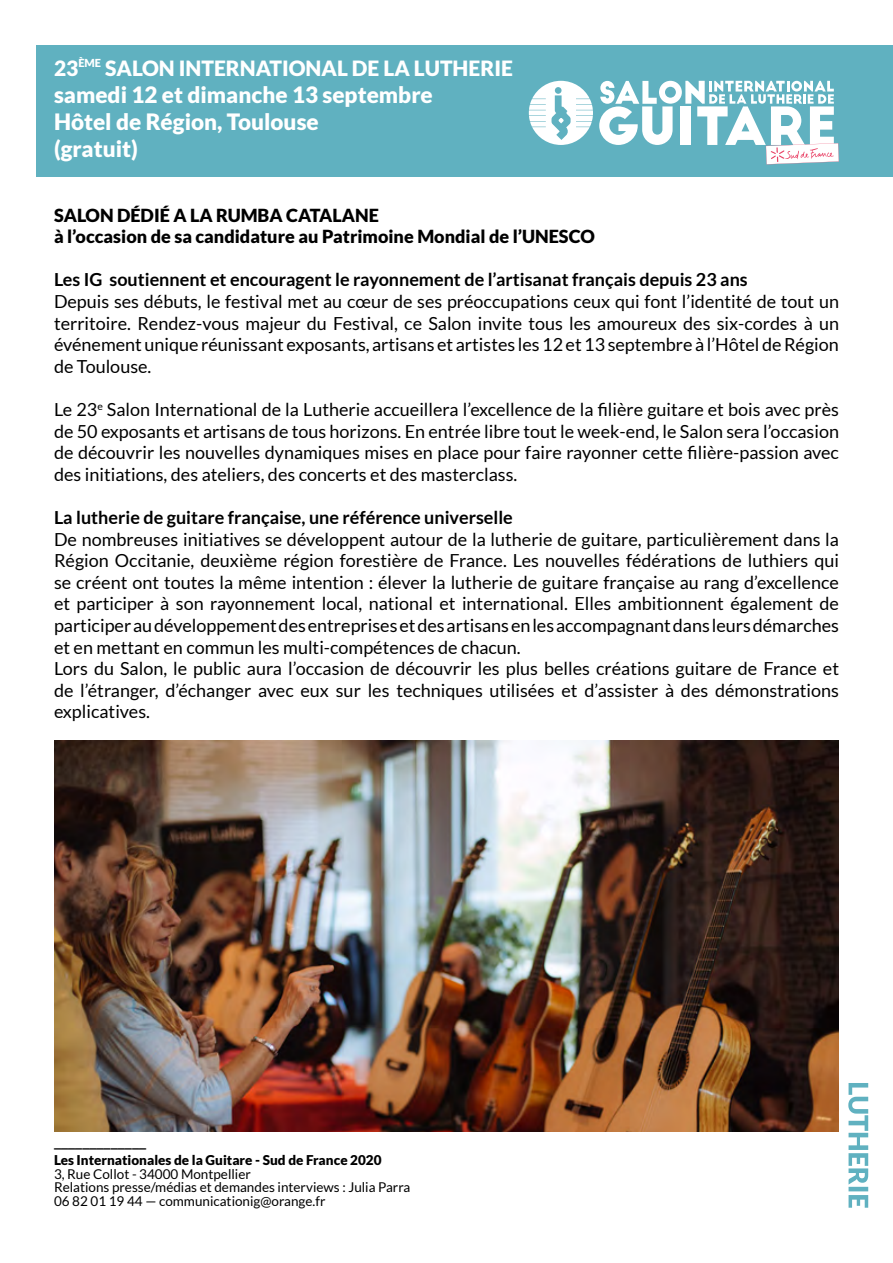
<style>
.page{position:relative;width:893px;height:1263px;background:#fff}
.page>*{position:absolute;margin:0;border:0;box-sizing:border-box;transform-origin:0 0}
.t1{font:900 22.5px/27px "Lato";color:#fff}
.t2{font:900 21px "Lato";color:#fff}
.t3{font:18px/21.6px "Lato";color:#000;text-align:justify}
.t4{font:700 18px "Lato";color:#000}
.t5{font:900 18px/21.6px "Lato";color:#000}
.t6{font:13.5px/13.5px "Lato";color:#000}
.t7{font:900 13.5px "Lato";color:#000}
</style>
<div class="page">
<div style="left:36px;top:45px;width:857px;height:131px;background:#60b1c0"></div>
<svg style="left:848px;top:1083px;width:20px;height:125px"></svg>
<svg style="left:529px;top:81px;width:64px;height:64px"></svg>
<svg style="left:599px;top:81px;width:240px;height:83px"></svg>
<img style="left:54px;top:740px;width:785px;height:391px">
<p class="t2" style="left:54px;top:56px;width:460px">23<sup>ème</sup> SALON INTERNATIONAL DE LA LUTHERIE</p>
<p class="t1" style="left:54px;top:81px;width:380px">samedi 12 et dimanche 13 septembre<br>Hôtel de Région, Toulouse<br>(gratuit)</p>
<p class="t5" style="left:54px;top:204px;width:542px">SALON DÉDIÉ A LA RUMBA CATALANE<br>à l’occasion de sa candidature au Patrimoine Mondial de l’UNESCO</p>
<p class="t4" style="left:54px;top:269px;width:695px">Les IG soutiennent et encouragent le rayonnement de l’artisanat français depuis 23 ans</p>
<p class="t3" style="left:54px;top:291px;width:786px">Depuis ses débuts, le festival met au cœur de ses préoccupations ceux qui font l’identité de tout un territoire. Rendez-vous majeur du Festival, ce Salon invite tous les amoureux des six-cordes à un événement unique réunissant exposants, artisans et artistes les 12 et 13 septembre à l’Hôtel de Région de Toulouse.</p>
<p class="t3" style="left:54px;top:399px;width:786px">Le 23<sup>e</sup> Salon International de la Lutherie accueillera l’excellence de la filière guitare et bois avec près de 50 exposants et artisans de tous horizons. En entrée libre tout le week-end, le Salon sera l’occasion de découvrir les nouvelles dynamiques mises en place pour faire rayonner cette filière-passion avec des initiations, des ateliers, des concerts et des masterclass.</p>
<p class="t4" style="left:54px;top:507px;width:460px">La lutherie de guitare française, une référence universelle</p>
<p class="t3" style="left:54px;top:528px;width:786px;text-align:left">De nombreuses initiatives se développent autour de la lutherie de guitare, particulièrement dans la Région Occitanie, deuxième région forestière de France. Les nouvelles fédérations de luthiers qui se créent ont toutes la même intention : élever la lutherie de guitare française au rang d’excellence et participer à son rayonnement local, national et international. Elles ambitionnent également de participer au développement des entreprises et des artisans en les accompagnant dans leurs démarches et en mettant en commun les multi-compétences de chacun.<br>Lors du Salon, le public aura l’occasion de découvrir les plus belles créations guitare de France et de l’étranger, d’échanger avec eux sur les techniques utilisées et d’assister à des démonstrations explicatives.</p>
<p class="t3" style="left:54px;top:1130px;width:94px">_____________</p>
<p class="t7" style="left:54px;top:1152px;width:329px">Les Internationales de la Guitare - Sud de France 2020</p>
<p class="t6" style="left:54px;top:1167px;width:358px">3, Rue Collot - 34000 Montpellier<br>Relations presse/médias et demandes interviews : Julia Parra<br>06 82 01 19 44 — communicationig@orange.fr</p>
</div>
